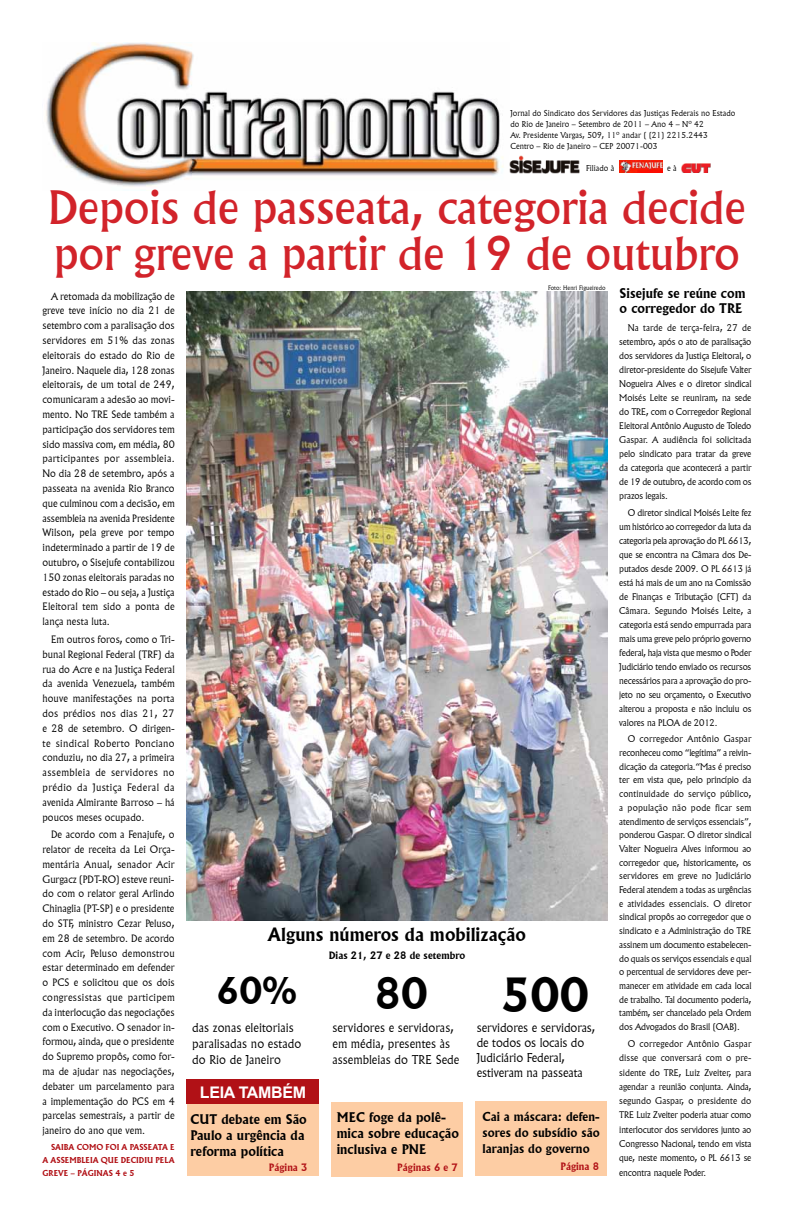
<style>
.page{position:relative;width:794px;height:1219px;background:#fff}
.page>*{position:absolute;margin:0;border:0;box-sizing:border-box;transform-origin:0 0}
.t1{font:700 46px "Flareserif 821 BT";color:#000}
.t2{font:45px/46px "Flareserif 821 BT";letter-spacing:-.01em;color:#d2232a}
.t3{font:700 42px "Flareserif 821 BT";color:#000}
.t4{font:700 36px "Flareserif 821 BT";color:#000}
.t5{font:700 18px "Flareserif 821 BT";color:#000}
.t6{font:700 16px "Arial";letter-spacing:-.02em;color:#fff}
.t7{font:700 13px/16px "Flareserif 821 BT";color:#000}
.t8{font:300 12px/16px "Flareserif 821 BT";color:#000}
.t9{font:700 12px/16px "Flareserif 821 BT";color:#000;text-align:justify}
.t10{font:300 10px/14.8px "Flareserif 821 BT";color:#000;text-align:justify}
.t11{font:700 10px "Flareserif 821 BT";color:#b11116}
.t12{font:700 10px "Flareserif 821 BT";color:#000}
.t13{font:300 9px/14px "Flareserif 821 BT";letter-spacing:-.02em;color:#000;text-align:justify}
.t14{font:300 8px/11px "Flareserif 821 BT";color:#000}
.t15{font:700 8px/13px "Flareserif 821 BT";color:#b11116;text-align:justify}
.t16{font:300 6px "Flareserif 821 BT";color:#000}
</style>
<div class="page">
<div style="left:187px;top:1102px;width:132px;height:74px;background:#fdcda4"></div>
<img style="left:46px;top:43px;width:458px;height:144px">
<img style="left:510px;top:156px;width:70px;height:17px">
<img style="left:620px;top:160px;width:43px;height:13px">
<img style="left:681px;top:163px;width:29px;height:10px">
<div style="left:187px;top:1079px;width:132px;height:24px;background:#b11116"></div>
<div style="left:331px;top:1102px;width:132px;height:74px;background:#fdcda4"></div>
<div style="left:475px;top:1102px;width:132px;height:74px;background:#fdcda4"></div>
<img style="left:187px;top:292px;width:420px;height:629px">
<p class="t14" style="left:510px;top:107px;width:226px">Jornal do Sindicato dos Servidores das Justiças Federais no Estado do Rio de Janeiro – Setembro de 2011 – Ano 4 – Nº 42<br>Av. Presidente Vargas, 509, 11º andar ( (21) 2215.2443<br>Centro – Rio de Janeiro – CEP 20071-003</p>
<p class="t14" style="left:586px;top:163px;width:30px">Filiado à</p>
<p class="t14" style="left:667px;top:163px;width:11px">e à</p>
<h2 class="t2" style="left:48px;top:184px;width:700px">Depois de passeata, categoria decide por greve a partir de 19 de outubro</h2>
<p class="t16" style="left:548px;top:284px;width:59px">Foto: Henri Figueiredo</p>
<h3 class="t7" style="left:619px;top:285px;width:127px;line-height:15px">Sisejufe se reúne com o corregedor do TRE</h3>
<p class="t10" style="left:43px;top:288px;width:134px;text-indent:8px">A retomada da mobilização de greve teve início no dia 21 de setembro com a paralisação dos servidores em 51% das zonas eleitorais do estado do Rio de Janeiro. Naquele dia, 128 zonas eleitorais, de um total de 249, comunicaram a adesão ao movi&shy;mento. No TRE Sede também a participação dos servidores tem sido massiva com, em média, 80 participantes por assembleia.<br>No dia 28 de setembro, após a passeata na avenida Rio Branco que culminou com a decisão, em assembleia na avenida Presidente Wilson, pela greve por tempo indeterminado a partir de 19 de outubro, o Sisejufe contabilizou 150 zonas eleitorais paradas no estado do Rio – ou seja, a Justiça Eleitoral tem sido a ponta de lança nesta luta.</p>
<p class="t10" style="left:43px;top:632px;width:134px;text-indent:8px">Em outros foros, como o Tri&shy;bunal Regional Federal (TRF) da rua do Acre e na Justiça Federal da avenida Venezuela, também houve manifestações na porta dos prédios nos dias 21, 27 e 28 de setembro. O dirigen&shy;te sindical Roberto Ponciano conduziu, no dia 27, a primeira assembleia de servidores no prédio da Justiça Federal da avenida Almirante Barroso – há poucos meses ocupado.</p>
<p class="t10" style="left:43px;top:827px;width:134px;text-indent:9px">De acordo com a Fenajufe, o relator de receita da Lei Orça&shy;mentária Anual, senador Acir Gurgacz (PDT-RO) esteve reuni&shy;do com o relator geral Arlindo Chinaglia (PT-SP) e o presidente do STF, ministro Cezar Peluso, em 28 de setembro. De acordo com Acir, Peluso demonstrou estar determinado em defender o PCS e solicitou que os dois congressistas que participem da interlocução das negociações com o Executivo. O senador in&shy;formou, ainda, que o presidente do Supremo propôs, como for&shy;ma de ajudar nas negociações, debater um parcelamento para a implementação do PCS em 4 parcelas semestrais, a partir de janeiro do ano que vem.</p>
<p class="t15" style="left:43px;top:1141px;width:134px;text-indent:8px">SAIBA COMO FOI A PASSEATA E A ASSEMBLEIA QUE DECIDIU PELA GREVE – PÁGINAS 4 e 5</p>
<p class="t13" style="left:619px;top:320px;width:134px;text-indent:8px">Na tarde de terça-feira, 27 de setembro, após o ato de paralisação dos servidores da Justiça Eleitoral, o diretor-presidente do Sisejufe Valter Nogueira Alves e o diretor sindical Moisés Leite se reuniram, na sede do TRE, com o Corregedor Regional Eleitoral Antônio Augusto de Toledo Gaspar. A audiência foi solicitada pelo sindicato para tratar da greve da categoria que acontecerá a partir de 19 de outubro, de acordo com os prazos legais.</p>
<p class="t13" style="left:619px;top:505px;width:134px;text-indent:8px">O diretor sindical Moisés Leite fez um histórico ao corregedor da luta da categoria pela aprovação do PL 6613, que se encontra na Câmara dos De&shy;putados desde 2009. O PL 6613 já está há mais de um ano na Comissão de Finanças e Tributação (CFT) da Câmara. Segundo Moisés Leite, a categoria está sendo empurrada para mais uma greve pelo próprio governo federal, haja vista que mesmo o Poder Judiciário tendo enviado os recursos necessários para a aprovação do pro&shy;jeto no seu orçamento, o Executivo alterou a proposta e não incluiu os valores na PLOA de 2012.</p>
<p class="t13" style="left:619px;top:732px;width:134px;line-height:13.7px;text-indent:8px">O corregedor Antônio Gaspar reconheceu como “legítima” a reivin&shy;dicação da categoria.“Mas é preciso ter em vista que, pelo princípio da continuidade do serviço público, a população não pode ficar sem atendimento de serviços essenciais”, ponderou Gaspar. O diretor sindical Valter Nogueira Alves informou ao corregedor que, historicamente, os servidores em greve no Judiciário Federal atendem a todas as urgências e atividades essenciais. O diretor sindical propôs ao corregedor que o sindicato e a Administração do TRE assinem um documento estabelecen&shy;do quais os serviços essenciais e qual o percentual de servidores deve per&shy;manecer em atividade em cada local de trabalho. Tal documento poderia, também, ser chancelado pela Ordem dos Advogados do Brasil (OAB).</p>
<p class="t13" style="left:619px;top:1036px;width:134px;line-height:14.3px;text-indent:8px">O corregedor Antônio Gaspar disse que conversará com o pre&shy;sidente do TRE, Luiz Zveiter, para agendar a reunião conjunta. Ainda, segundo Gaspar, o presidente do TRE Luiz Zveiter poderia atuar como interlocutor dos servidores junto ao Congresso Nacional, tendo em vista que, neste momento, o PL 6613 se encontra naquele Poder.</p>
<h3 class="t5" style="left:268px;top:924px;width:260px">Alguns números da mobilização</h3>
<p class="t12" style="left:329px;top:949px;width:138px">Dias 21, 27 e 28 de setembro</p>
<h3 class="t4" style="left:217px;top:968px;width:82px">60%</h3>
<h3 class="t3" style="left:374px;top:967px;width:55px">80</h3>
<h1 class="t1" style="left:501px;top:966px;width:89px">500</h1>
<h3 class="t8" style="left:192px;top:1019px;width:110px">das zonas eleitoriais paralisadas no estado do Rio de Janeiro</h3>
<h3 class="t8" style="left:332px;top:1019px;width:129px">servidores e servidoras, em média, presentes às assembleias do TRE Sede</h3>
<h3 class="t8" style="left:477px;top:1020px;width:120px;line-height:15px">servidores e servidoras, de todos os locais do<br>Judiciário Federal, estiveram na passeata</h3>
<h3 class="t6" style="left:200px;top:1081px;width:108px">LEIA TAMBÉM</h3>
<h3 class="t7" style="left:190px;top:1111px;width:118px">CUT debate em São<br>Paulo a urgência da reforma política</h3>
<h3 class="t7" style="left:337px;top:1109px;width:124px">MEC foge da polê&shy;mica sobre educação inclusiva e PNE</h3>
<h3 class="t9" style="left:482px;top:1109px;width:119px">Cai a máscara: defen&shy;sores do subsídio são laranjas do governo</h3>
<p class="t11" style="left:397px;top:1161px;width:62px">Páginas 6 e 7</p>
<p class="t11" style="left:560px;top:1160px;width:40px">Página 8</p>
<p class="t11" style="left:269px;top:1161px;width:40px">Página 3</p>
</div>
